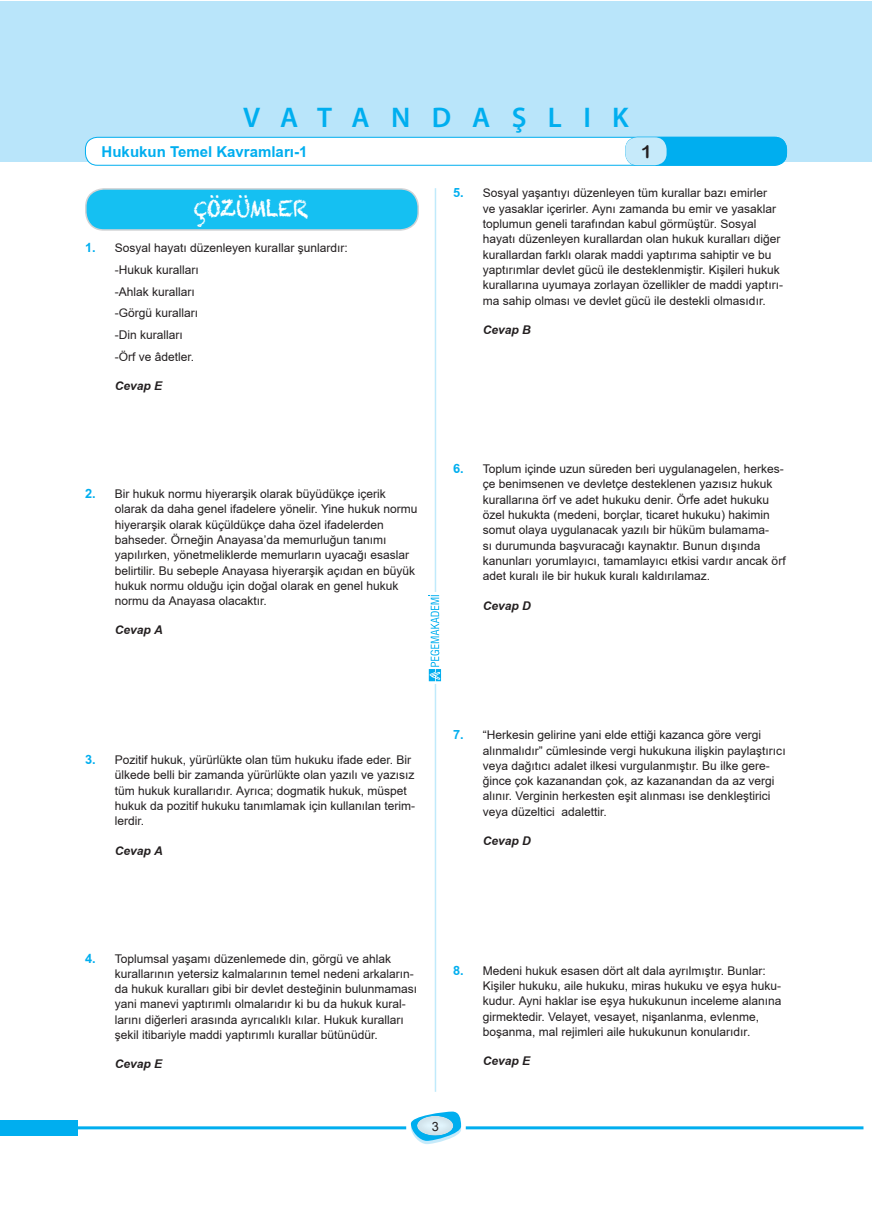
<style>
.page{position:relative;width:872px;height:1212px;background:#fff}
.page>*{position:absolute;margin:0;border:0;box-sizing:border-box;transform-origin:0 0}
.t1{font:600 28.5px "Myriad Pro";letter-spacing:.75em;color:#00aeef}
.t2{font:22.5px "Chalkduster";letter-spacing:-.025em;color:#fff;scale:.9 1}
.t3{font:18px "Arial Rounded MT Bold";color:#231f20}
.t4{font:700 15px "TR Arial";color:#00aeef}
.t5{font:12.75px "TR Arial";color:#231f20}
.cozum{font:12px/15.3px "TR Arial";color:#231f20}
.cozum_no{font:12px "TR Arial";color:#231f20}
.dogru_secenek{font:italic 700 12px "TR Arial";color:#231f20}
.s1{font-weight:700;font-size:12.75px;color:#00aeef}
</style>
<div class="page">
<div style="left:21px;top:1px;width:851px;height:161px;background:#b9e5fa"></div>
<div style="left:0;top:1px;width:21px;height:161px;background:#b9e5fa"></div>
<hr style="left:435px;top:188px;width:1px;height:904px;background:#00aeef">
<svg style="left:428px;top:592px;width:14px;height:92px"></svg>
<svg style="left:428px;top:595px;width:13px;height:86px"></svg>
<div style="left:85px;top:137px;width:701px;height:28px;background:#fff;border-radius:12px"></div>
<div style="left:85px;top:137px;width:702px;height:29px;border:1px solid #00aeef;border-radius:12px"></div>
<div style="left:625px;top:137px;width:161px;height:28px;background:#00aeef;border-radius:12px"></div>
<div style="left:625px;top:137px;width:162px;height:29px;border:1px solid #00aeef;border-radius:12px"></div>
<div style="left:625px;top:137px;width:41px;height:28px;background:#c6eafa;border-radius:12px"></div>
<hr style="left:466px;top:1126px;width:397px;height:3px;background:#00aeef">
<hr style="left:77px;top:1126px;width:329px;height:3px;background:#00aeef">
<svg style="left:414px;top:1136px;width:41px;height:8px"></svg>
<div style="left:408px;top:1106px;width:54px;height:30px;background:#231f20;opacity:.35"></div>
<div style="left:0;top:1120px;width:21px;height:16px;background:#00aeef"></div>
<div style="left:21px;top:1120px;width:57px;height:16px;background:#00aeef"></div>
<div style="left:86px;top:189px;width:332px;height:41px;background:#15c0f2;border-radius:18px"></div>
<div style="left:85px;top:188px;width:334px;height:43px;border:2px solid #d1d2d4;border-radius:18px"></div>
<h1 class="t1" style="left:243px;top:99px;width:387px">VATANDAŞLIK</h1>
<p class="t4" style="left:102px;top:141px;width:207px">Hukukun Temel Kavramları-1</p>
<h3 class="t3" style="left:641px;top:141px;width:12px">1</h3>
<p class="t2" style="left:194px;top:195px;width:128px">ÇÖZÜMLER</p>
<p class="cozum" style="left:85px;top:240px;width:264px"><span class="s1">1.</span> Sosyal hayatı düzenleyen kurallar şunlardır:</p>
<p class="cozum_no" style="left:115px;top:262px;width:86px">-Hukuk kuralları</p>
<p class="cozum_no" style="left:115px;top:283px;width:82px">-Ahlak kuralları</p>
<p class="cozum_no" style="left:115px;top:305px;width:85px">-Görgü kuralları</p>
<p class="cozum_no" style="left:115px;top:327px;width:70px">-Din kuralları</p>
<p class="cozum_no" style="left:115px;top:348px;width:81px">-Örf ve âdetler.</p>
<p class="dogru_secenek" style="left:115px;top:378px;width:49px">Cevap E</p>
<p class="cozum" style="left:115px;top:486px;width:304px;text-indent:-30px"><span class="s1">2.</span> Bir hukuk normu hiyerarşik olarak büyüdükçe içerik olarak da daha genel ifadelere yönelir. Yine hukuk normu hiyerarşik olarak küçüldükçe daha özel ifadelerden bahseder. Örneğin Anayasa’da memurluğun tanımı yapılırken, yönetmeliklerde memurların uyacağı esaslar belirtilir. Bu sebeple Anayasa hiyerarşik açıdan en büyük hukuk normu olduğu için doğal olarak en genel hukuk normu da Anayasa olacaktır.</p>
<p class="dogru_secenek" style="left:115px;top:622px;width:50px">Cevap A</p>
<p class="cozum" style="left:483px;top:186px;width:302px;text-indent:-30px"><span class="s1">5.</span> Sosyal yaşantıyı düzenleyen tüm kurallar bazı emirler<br>ve yasaklar içerirler. Aynı zamanda bu emir ve yasaklar toplumun geneli tarafından kabul görmüştür. Sosyal hayatı düzenleyen kurallardan olan hukuk kuralları diğer kurallardan farklı olarak maddi yaptırıma sahiptir ve bu yaptırımlar devlet gücü ile desteklenmiştir. Kişileri hukuk kurallarına uyumaya zorlayan özellikler de maddi yaptırı&shy;ma sahip olması ve devlet gücü ile destekli olmasıdır.</p>
<p class="dogru_secenek" style="left:483px;top:321px;width:50px">Cevap B</p>
<p class="cozum" style="left:483px;top:461px;width:304px;text-indent:-30px"><span class="s1">6.</span> Toplum içinde uzun süreden beri uygulanagelen, herkes&shy;çe benimsenen ve devletçe desteklenen yazısız hukuk kurallarına örf ve adet hukuku denir. Örfe adet hukuku özel hukukta (medeni, borçlar, ticaret hukuku) hakimin somut olaya uygulanacak yazılı bir hüküm bulamama-<br>sı durumunda başvuracağı kaynaktır. Bunun dışında kanunları yorumlayıcı, tamamlayıcı etkisi vardır ancak örf adet kuralı ile bir hukuk kuralı kaldırılamaz.</p>
<p class="dogru_secenek" style="left:483px;top:597px;width:50px">Cevap D</p>
<p class="cozum" style="left:115px;top:752px;width:302px;text-indent:-30px"><span class="s1">3.</span> Pozitif hukuk, yürürlükte olan tüm hukuku ifade eder. Bir ülkede belli bir zamanda yürürlükte olan yazılı ve yazısız tüm hukuk kurallarıdır. Ayrıca; dogmatik hukuk, müspet hukuk da pozitif hukuku tanımlamak için kullanılan terim&shy;lerdir.</p>
<p class="dogru_secenek" style="left:115px;top:842px;width:50px">Cevap A</p>
<p class="cozum" style="left:483px;top:727px;width:304px;text-indent:-30px"><span class="s1">7.</span> “Herkesin gelirine yani elde ettiği kazanca göre vergi alınmalıdır” cümlesinde vergi hukukuna ilişkin paylaştırıcı veya dağıtıcı adalet ilkesi vurgulanmıştır. Bu ilke gere&shy;ğince çok kazanandan çok, az kazanandan da az vergi alınır. Verginin herkesten eşit alınması ise denkleştirici veya düzeltici adalettir.</p>
<p class="dogru_secenek" style="left:483px;top:833px;width:50px">Cevap D</p>
<p class="cozum" style="left:115px;top:950px;width:304px;text-indent:-30px"><span class="s1">4.</span> Toplumsal yaşamı düzenlemede din, görgü ve ahlak kurallarının yetersiz kalmalarının temel nedeni arkaların&shy;da hukuk kuralları gibi bir devlet desteğinin bulunmaması yani manevi yaptırımlı olmalarıdır ki bu da hukuk kural&shy;larını diğerleri arasında ayrıcalıklı kılar. Hukuk kuralları şekil itibariyle maddi yaptırımlı kurallar bütünüdür.</p>
<p class="dogru_secenek" style="left:115px;top:1056px;width:49px">Cevap E</p>
<p class="cozum" style="left:483px;top:963px;width:300px;text-indent:-30px"><span class="s1">8.</span> Medeni hukuk esasen dört alt dala ayrılmıştır. Bunlar:<br>Kişiler hukuku, aile hukuku, miras hukuku ve eşya huku&shy;kudur. Ayni haklar ise eşya hukukunun inceleme alanına girmektedir. Velayet, vesayet, nişanlanma, evlenme, boşanma, mal rejimleri aile hukukunun konularıdır.</p>
<p class="dogru_secenek" style="left:483px;top:1053px;width:49px">Cevap E</p>
<p class="t5" style="left:432px;top:1117px;width:9px">3</p>
</div>
